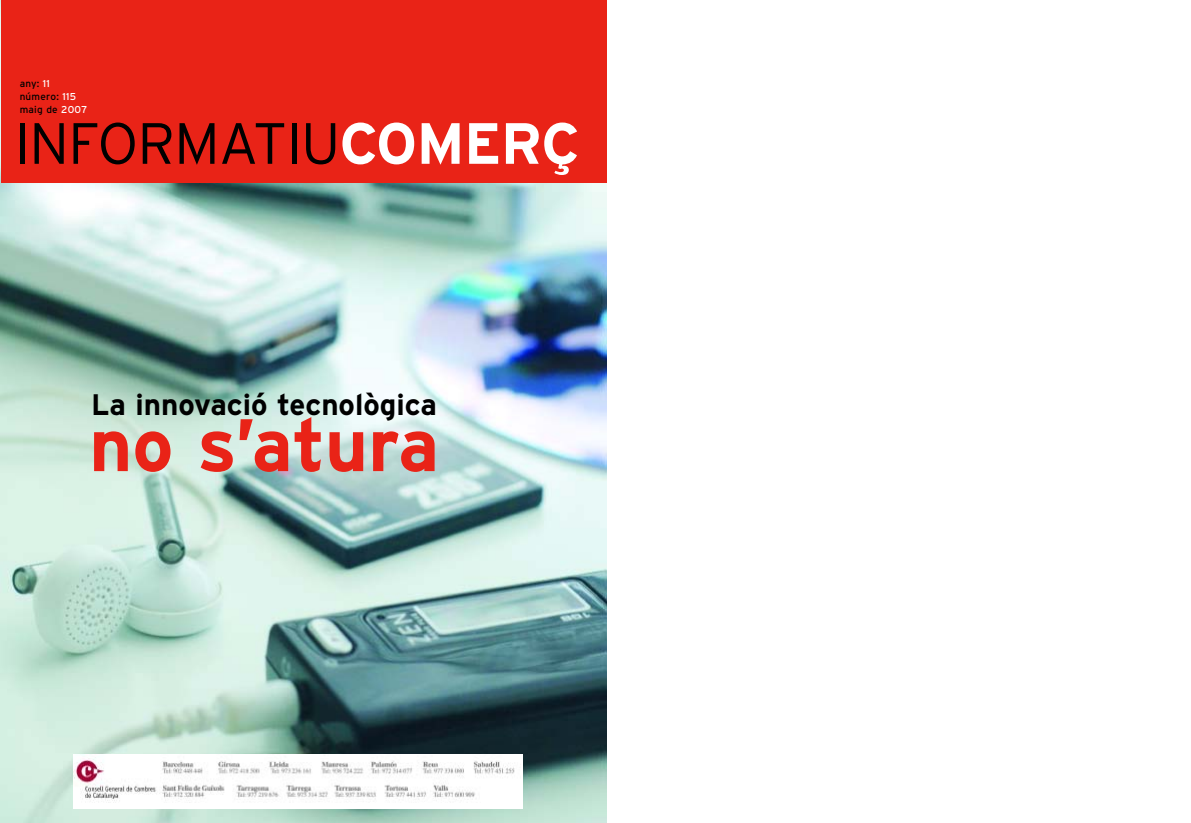
<style>
.page{position:relative;width:1191px;height:823px;background:#fff}
.page>*{position:absolute;margin:0;border:0;box-sizing:border-box;transform-origin:0 0}
.t1{font:700 74px "Interstate";color:#e92317}
.t2{font:300 58px "Interstate";letter-spacing:-.015em;color:#000}
.t3{font:700 29.6px "Interstate";color:#000}
.t4{font:10px/13px "Interstate";letter-spacing:.025em;color:#000}
.s1{color:#fff}
.s2{font-weight:700;color:#fff}
</style>
<div class="page">
<img style="left:0;top:0;width:606px;height:822px">
<div style="left:1px;top:0;width:605px;height:183px;background:#e92317"></div>
<img style="left:73px;top:754px;width:449px;height:53px">
<p class="t4" style="left:20px;top:77px;width:69px">any: <span class="s1">11 </span>número: <span class="s1">115 </span>maig de <span class="s1">2007</span></p>
<h2 class="t2" style="left:14px;top:110px;width:567px">INFORMATIU<span class="s2">COMERÇ</span></h2>
<h3 class="t3" style="left:91px;top:387px;width:347px">La innovació tecnològica</h3>
<h1 class="t1" style="left:89px;top:402px;width:351px">no s’atura</h1>
</div>
